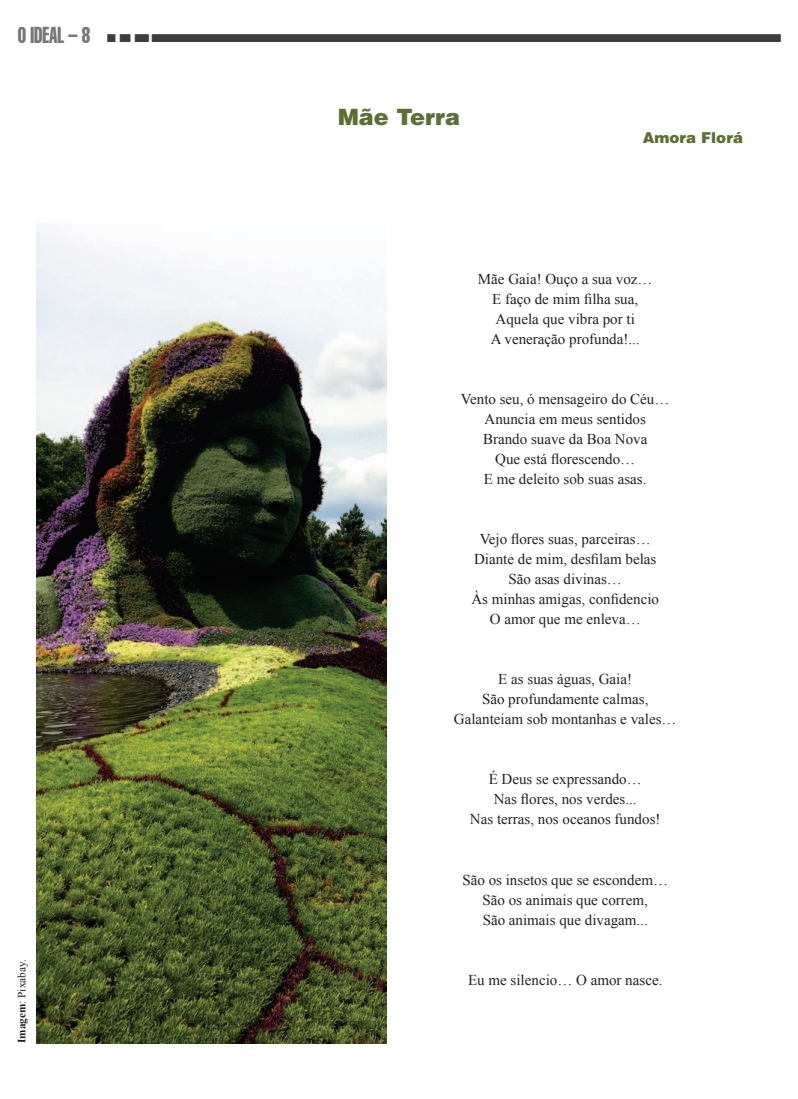
<style>
.page{position:relative;width:798px;height:1099px;background:#fff}
.page>*{position:absolute;margin:0;border:0;box-sizing:border-box;transform-origin:0 0}
.t1{font:extra-condensed 22.5px "Helvetica";color:#777;scale:.8 1}
.t2{font:900 22.5px "Helvetica LT Std";color:#5e6f32}
.t3{font:15px/20px "Times New Roman";color:#231f20;text-align:center}
.t4{font:900 15px "Helvetica LT Std";color:#5e6f32}
.t5{font:11.25px "Times New Roman";color:#231f20}
.s1{font-weight:700}
</style>
<div class="page">
<img style="left:107px;top:34px;width:672px;height:7px">
<img style="left:36px;top:224px;width:350px;height:819px">
<h1 class="t1" style="left:18px;top:20px;width:92px">O IDEAL – 8</h1>
<p class="t5" style="left:14px;top:1043px;width:85px;rotate:-90deg"><span class="s1">Imagem</span>: Pixabay.</p>
<h1 class="t2" style="left:337px;top:102px;width:124px">Mãe Terra</h1>
<p class="t4" style="left:642px;top:128px;width:102px">Amora Florá</p>
<p class="t3" style="left:477px;top:269px;width:176px">Mãe Gaia! Ouço a sua voz…<br>E faço de mim filha sua,<br>Aquela que vibra por ti<br>A veneração profunda!...</p>
<p class="t3" style="left:461px;top:389px;width:210px">Vento seu, ó mensageiro do Céu…<br>Anuncia em meus sentidos<br>Brando suave da Boa Nova<br>Que está florescendo…<br>E me deleito sob suas asas.</p>
<p class="t3" style="left:471px;top:529px;width:189px">Vejo flores suas, parceiras…<br>Diante de mim, desfilam belas<br>São asas divinas…<br>Às minhas amigas, confidencio<br>O amor que me enleva…</p>
<p class="t3" style="left:453px;top:669px;width:224px">E as suas águas, Gaia!<br>São profundamente calmas,<br>Galanteiam sob montanhas e vales…</p>
<p class="t3" style="left:470px;top:769px;width:192px">É Deus se expressando…<br>Nas flores, nos verdes...<br>Nas terras, nos oceanos fundos!</p>
<p class="t3" style="left:462px;top:869px;width:207px">São os insetos que se escondem…<br>São os animais que correm,<br>São animais que divagam...</p>
<p class="t3" style="left:468px;top:969px;width:196px">Eu me silencio… O amor nasce.</p>
</div>
